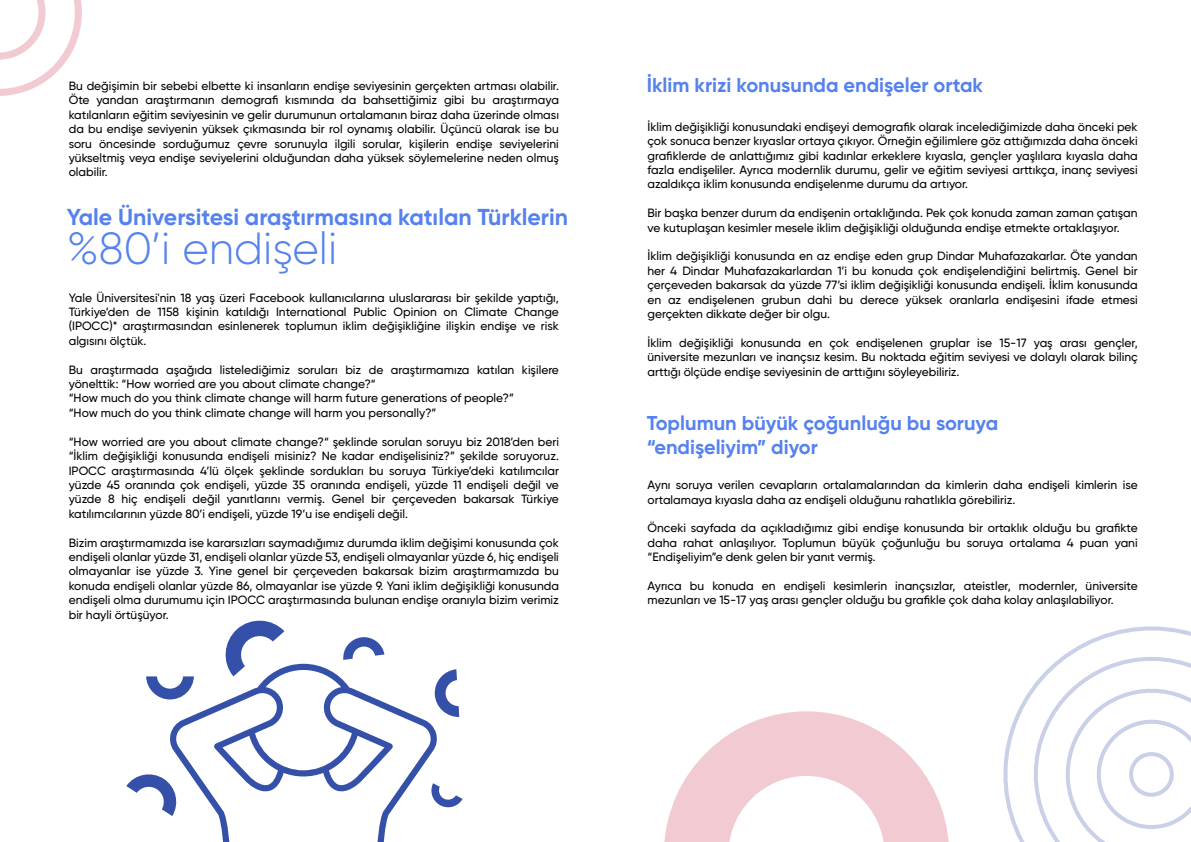
<style>
.page{position:relative;width:1191px;height:842px;background:#fff}
.page>*{position:absolute;margin:0;border:0;box-sizing:border-box;transform-origin:0 0}
.t1{font:300 45px "Gilroy";color:#5682ef}
.t2{font:700 23.1px "Gilroy";color:#5682ef}
.t3{font:700 20px/24px "Gilroy";color:#5682ef}
.t4{font:500 12px/14.4px "Gilroy";color:#000;text-align:justify}
</style>
<div class="page">
<svg style="left:0;top:0;width:82px;height:96px"></svg>
<svg style="left:664px;top:711px;width:285px;height:131px"></svg>
<svg style="left:1003px;top:626px;width:188px;height:216px"></svg>
<svg style="left:169px;top:664px;width:268px;height:178px"></svg>
<svg style="left:222px;top:620px;width:62px;height:56px"></svg>
<svg style="left:126px;top:771px;width:54px;height:45px"></svg>
<svg style="left:434px;top:669px;width:25px;height:48px"></svg>
<svg style="left:429px;top:783px;width:33px;height:26px"></svg>
<svg style="left:146px;top:676px;width:48px;height:23px"></svg>
<svg style="left:343px;top:637px;width:41px;height:23px"></svg>
<p class="t4" style="left:69px;top:78px;width:492px">Bu değişimin bir sebebi elbette ki insanların endişe seviyesinin gerçekten artması olabilir.<br>Öte yandan araştırmanın demografi kısmında da bahsettiğimiz gibi bu araştırmaya katılanların eğitim seviyesinin ve gelir durumunun ortalamanın biraz daha üzerinde olması da bu endişe seviyenin yüksek çıkmasında bir rol oynamış olabilir. Üçüncü olarak ise bu soru öncesinde sorduğumuz çevre sorunuyla ilgili sorular, kişilerin endişe seviyelerini yükseltmiş veya endişe seviyelerini olduğundan daha yüksek söylemelerine neden olmuş olabilir.</p>
<h2 class="t2" style="left:67px;top:203px;width:503px">Yale Üniversitesi araştırmasına katılan Türklerin</h2>
<h1 class="t1" style="left:67px;top:221px;width:272px">%80’i endişeli</h1>
<p class="t4" style="left:69px;top:290px;width:492px">Yale Üniversitesi'nin 18 yaş üzeri Facebook kullanıcılarına uluslararası bir şekilde yaptığı, Türkiye’den de 1158 kişinin katıldığı International Public Opinion on Climate Change (IPOCC)* araştırmasından esinlenerek toplumun iklim değişikliğine ilişkin endişe ve risk algısını ölçtük.</p>
<p class="t4" style="left:69px;top:362px;width:492px;text-align:left">Bu araştırmada aşağıda listelediğimiz soruları biz de araştırmamıza katılan kişilere yönelttik: “How worried are you about climate change?“<br>“How much do you think climate change will harm future generations of people?”<br>“How much do you think climate change will harm you personally?”</p>
<p class="t4" style="left:69px;top:434px;width:492px">“How worried are you about climate change?“ şeklinde sorulan soruyu biz 2018’den beri “İklim değişikliği konusunda endişeli misiniz? Ne kadar endişelisiniz?” şekilde soruyoruz.<br>IPOCC araştırmasında 4’lü ölçek şeklinde sordukları bu soruya Türkiye’deki katılımcılar yüzde 45 oranında çok endişeli, yüzde 35 oranında endişeli, yüzde 11 endişeli değil ve yüzde 8 hiç endişeli değil yanıtlarını vermiş. Genel bir çerçeveden bakarsak Türkiye katılımcılarının yüzde 80’i endişeli, yüzde 19’u ise endişeli değil.</p>
<p class="t4" style="left:69px;top:535px;width:492px">Bizim araştırmamızda ise kararsızları saymadığımız durumda iklim değişimi konusunda çok endişeli olanlar yüzde 31, endişeli olanlar yüzde 53, endişeli olmayanlar yüzde 6, hiç endişeli olmayanlar ise yüzde 3. Yine genel bir çerçeveden bakarsak bizim araştırmamızda bu konuda endişeli olanlar yüzde 86, olmayanlar ise yüzde 9. Yani iklim değişikliği konusunda endişeli olma durumumu için IPOCC araştırmasında bulunan endişe oranıyla bizim verimiz bir hayli örtüşüyor.</p>
<h3 class="t3" style="left:647px;top:73px;width:338px">İklim krizi konusunda endişeler ortak</h3>
<p class="t4" style="left:647px;top:119px;width:492px">İklim değişikliği konusundaki endişeyi demografik olarak incelediğimizde daha önceki pek çok sonuca benzer kıyaslar ortaya çıkıyor. Örneğin eğilimlere göz attığımızda daha önceki grafiklerde de anlattığımız gibi kadınlar erkeklere kıyasla, gençler yaşlılara kıyasla daha fazla endişeliler. Ayrıca modernlik durumu, gelir ve eğitim seviyesi arttıkça, inanç seviyesi azaldıkça iklim konusunda endişelenme durumu da artıyor.</p>
<p class="t4" style="left:647px;top:206px;width:491px">Bir başka benzer durum da endişenin ortaklığında. Pek çok konuda zaman zaman çatışan ve kutuplaşan kesimler mesele iklim değişikliği olduğunda endişe etmekte ortaklaşıyor.</p>
<p class="t4" style="left:647px;top:249px;width:492px">İklim değişikliği konusunda en az endişe eden grup Dindar Muhafazakarlar. Öte yandan her 4 Dindar Muhafazakarlardan 1’i bu konuda çok endişelendiğini belirtmiş. Genel bir çerçeveden bakarsak da yüzde 77’si iklim değişikliği konusunda endişeli. İklim konusunda en az endişelenen grubun dahi bu derece yüksek oranlarla endişesini ifade etmesi gerçekten dikkate değer bir olgu.</p>
<p class="t4" style="left:647px;top:335px;width:492px">İklim değişikliği konusunda en çok endişelenen gruplar ise 15-17 yaş arası gençler, üniversite mezunları ve inançsız kesim. Bu noktada eğitim seviyesi ve dolaylı olarak bilinç arttığı ölçüde endişe seviyesinin de arttığını söyleyebiliriz.</p>
<h3 class="t3" style="left:647px;top:411px;width:353px">Toplumun büyük çoğunluğu bu soruya “endişeliyim” diyor</h3>
<p class="t4" style="left:647px;top:478px;width:492px">Aynı soruya verilen cevapların ortalamalarından da kimlerin daha endişeli kimlerin ise ortalamaya kıyasla daha az endişeli olduğunu rahatlıkla görebiliriz.</p>
<p class="t4" style="left:647px;top:521px;width:492px">Önceki sayfada da açıkladığımız gibi endişe konusunda bir ortaklık olduğu bu grafikte daha rahat anlaşılıyor. Toplumun büyük çoğunluğu bu soruya ortalama 4 puan yani “Endişeliyim”e denk gelen bir yanıt vermiş.</p>
<p class="t4" style="left:647px;top:578px;width:492px">Ayrıca bu konuda en endişeli kesimlerin inançsızlar, ateistler, modernler, üniversite mezunları ve 15-17 yaş arası gençler olduğu bu grafikle çok daha kolay anlaşılabiliyor.</p>
</div>
